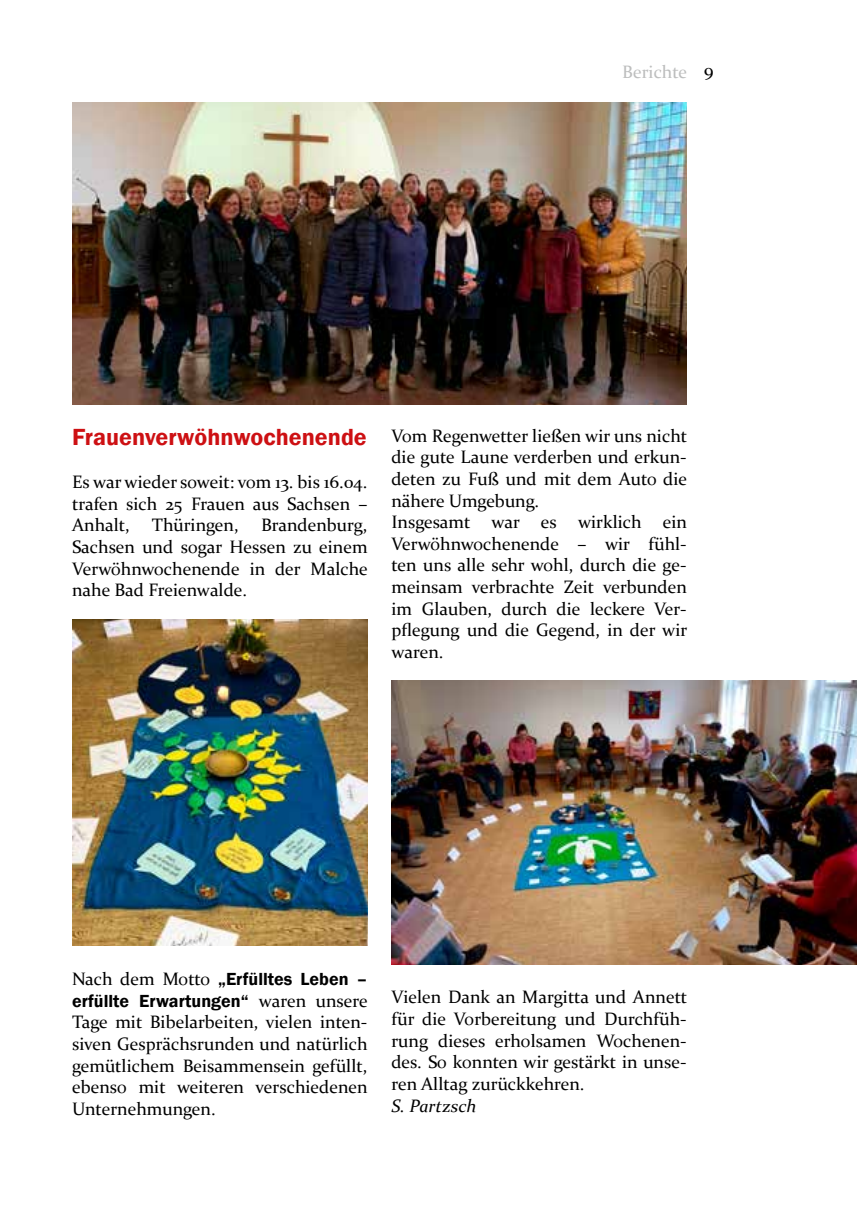
<style>
.page{position:relative;width:857px;height:1225px;background:#fff}
.page>*{position:absolute;margin:0;border:0;box-sizing:border-box;transform-origin:0 0}
.t1{font:600 24px "Franklin Gothic";color:#cd1013}
.t2{font:18px/21.6px "Constantia";color:#000;text-align:justify}
.t3{font:600 18px/21.6px "Franklin Gothic";color:#000}
.t4{font:italic 18px "Constantia";color:#000}
.t5{font:18px "Constantia";color:#bdbebe}
.s1{font-family:"Constantia";font-weight:400}
</style>
<div class="page">
<img style="left:72px;top:102px;width:614px;height:302px">
<img style="left:391px;top:680px;width:465px;height:284px">
<img style="left:72px;top:619px;width:295px;height:326px">
<p class="t5" style="left:622px;top:59px;width:66px">Berichte</p>
<p class="t2" style="left:703px;top:58px;width:11px">9</p>
<h1 class="t1" style="left:72px;top:422px;width:296px">Frauenverwöhnwochenende</h1>
<p class="t2" style="left:72px;top:470px;width:297px">Es war wieder soweit: vom 13. bis 16.04. trafen sich 25 Frauen aus Sachsen – Anhalt, Thüringen, Brandenburg, Sachsen und sogar Hessen zu einem Verwöhnwochenende in der Malche nahe Bad Freienwalde.</p>
<p class="t2" style="left:391px;top:424px;width:297px;text-align:left">Vom Regenwetter ließen wir uns nicht die gute Laune verderben und erkun&shy;deten zu Fuß und mit dem Auto die nähere Umgebung.<br>Insgesamt war es wirklich ein<br>Verwöhnwochenende – wir fühl&shy;ten uns alle sehr wohl, durch die ge&shy;meinsam verbrachte Zeit verbunden im Glauben, durch die leckere Ver&shy;pflegung und die Gegend, in der wir waren.</p>
<p class="t3" style="left:72px;top:968px;width:297px"><span class="s1">Nach dem Motto</span> „Erfülltes Leben – erfüllte Erwartungen“ <span class="s1">waren unsere</span></p>
<p class="t2" style="left:72px;top:1010px;width:297px">Tage mit Bibelarbeiten, vielen inten&shy;siven Gesprächsrunden und natürlich gemütlichem Beisammensein gefüllt, ebenso mit weiteren verschiedenen Unternehmungen.</p>
<p class="t2" style="left:391px;top:985px;width:297px">Vielen Dank an Margitta und Annett für die Vorbereitung und Durchfüh&shy;rung dieses erholsamen Wochenen&shy;des. So konnten wir gestärkt in unse&shy;ren Alltag zurückkehren.</p>
<p class="t4" style="left:391px;top:1093px;width:86px">S. Partzsch</p>
</div>
